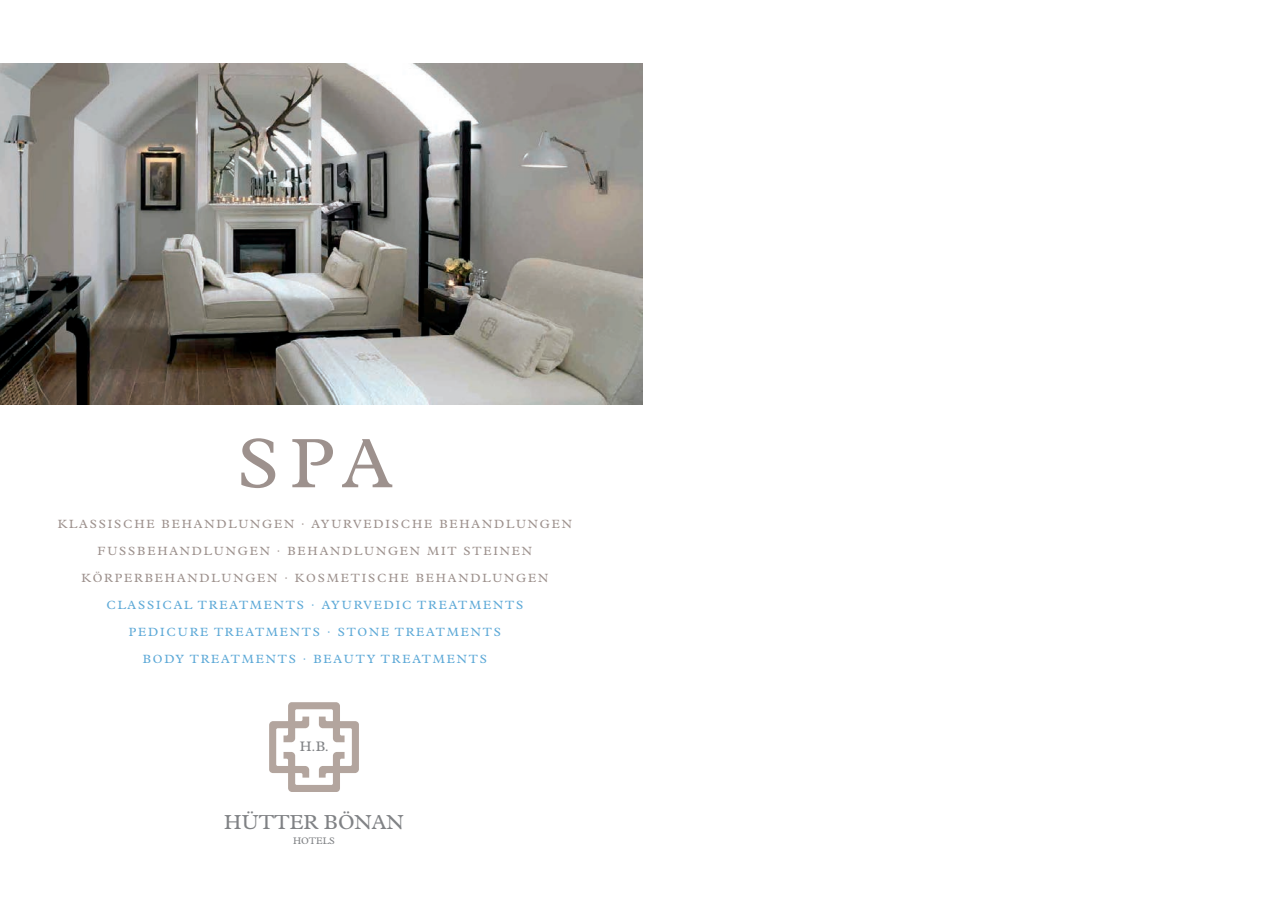
<style>
.page{position:relative;width:1285px;height:919px;background:#fff}
.page>*{position:absolute;margin:0;border:0;box-sizing:border-box;transform-origin:0 0}
.t1{font:70.5px "Plantin MT Std";color:#9d918d}
.t2{font:20.4px "Plantin MT Std";color:#808285}
.t3{font:13.8px "Plantin MT Std";color:#808285}
.t4{font:12px "Plantin MT Std";letter-spacing:.155em;color:#9d918d}
.t5{font:12px "Plantin MT Std";letter-spacing:.155em;color:#5da9d7}
.t6{font:9.6px "Plantin MT Std";color:#808285}
</style>
<div class="page">
<img style="left:0;top:64px;width:642px;height:340px">
<svg style="left:269px;top:702px;width:90px;height:90px"></svg>
<h1 class="t1" style="left:237px;top:439px;width:157px">SPA</h1>
<p class="t4" style="left:58px;top:519px;width:515px">KLASSISCHE BEHANDLUNGEN · AYURVEDISCHE BEHANDLUNGEN</p>
<p class="t4" style="left:98px;top:546px;width:436px">FUSSBEHANDLUNGEN · BEHANDLUNGEN MIT STEINEN</p>
<p class="t4" style="left:81px;top:573px;width:468px">KÖRPERBEHANDLUNGEN · KOSMETISCHE BEHANDLUNGEN</p>
<p class="t5" style="left:106px;top:600px;width:418px">CLASSICAL TREATMENTS · AYURVEDIC TREATMENTS</p>
<p class="t5" style="left:129px;top:627px;width:373px">PEDICURE TREATMENTS · STONE TREATMENTS</p>
<p class="t5" style="left:143px;top:654px;width:346px">BODY TREATMENTS · BEAUTY TREATMENTS</p>
<p class="t3" style="left:300px;top:741px;width:31px">H.B.</p>
<h2 class="t2" style="left:224px;top:814px;width:181px">HÜTTER BÖNAN</h2>
<p class="t6" style="left:293px;top:837px;width:43px">HOTELS</p>
</div>
